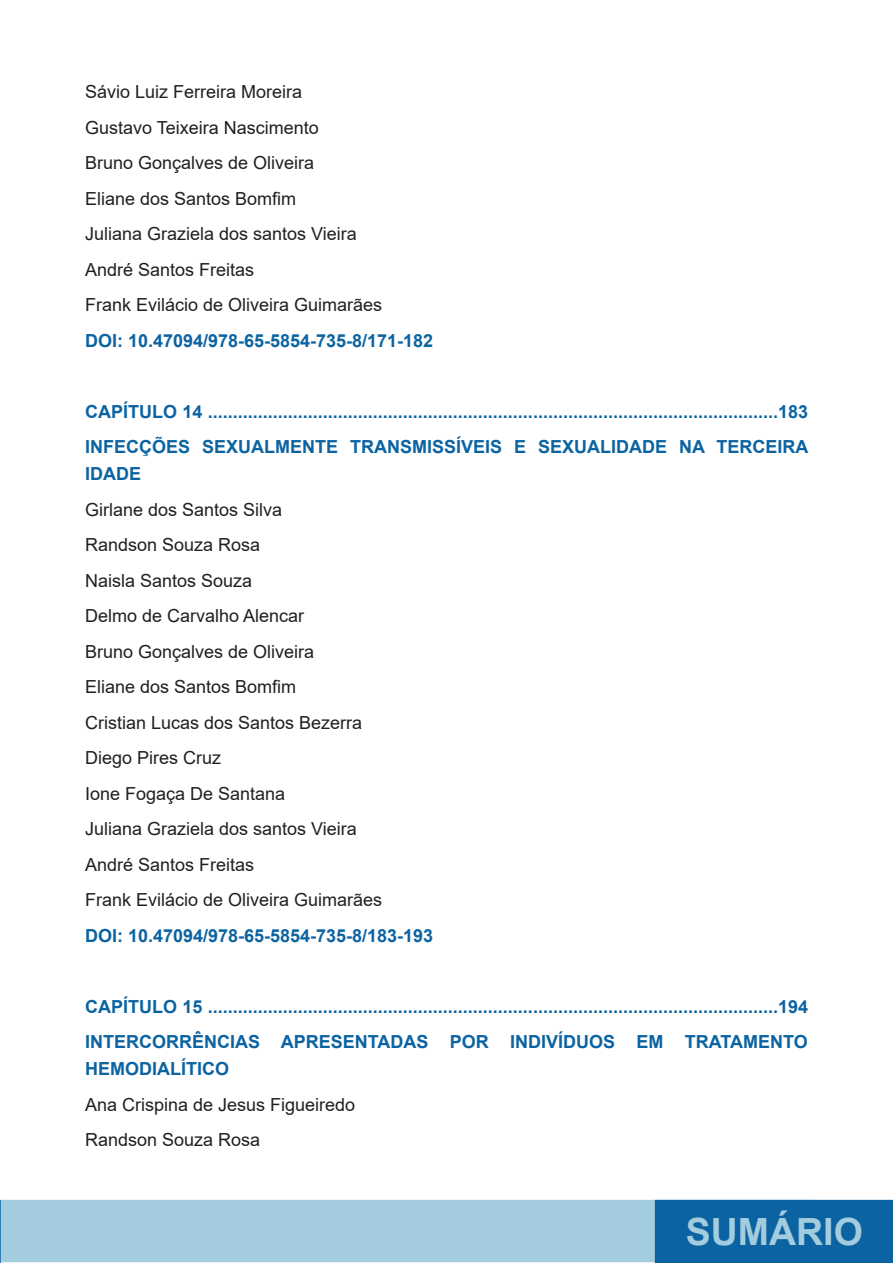
<style>
.page{position:relative;width:893px;height:1263px;background:#fff}
.page>*{position:absolute;margin:0;border:0;box-sizing:border-box;transform-origin:0 0}
.t1{font:700 37.5px "Arial";color:#a3ccde}
.t2{font:18px "Arial";color:#231f20}
.t3{font:700 18px/27px "Arial";color:#0b63a2}
</style>
<div class="page">
<div style="left:0;top:1200px;width:811px;height:62px;background:#a3ccde"></div>
<svg style="left:0;top:1200px;width:1px;height:63px"></svg>
<div style="left:656px;top:1200px;width:237px;height:62px;background:#0b63a2"></div>
<div style="left:655px;top:1200px;width:238px;height:63px;border:2px solid #0b63a2"></div>
<p class="t2" style="left:85px;top:79px;width:219px">Sávio Luiz Ferreira Moreira</p>
<p class="t2" style="left:85px;top:115px;width:235px">Gustavo Teixeira Nascimento</p>
<p class="t2" style="left:85px;top:150px;width:231px">Bruno Gonçalves de Oliveira</p>
<p class="t2" style="left:85px;top:186px;width:213px">Eliane dos Santos Bomfim</p>
<p class="t2" style="left:85px;top:221px;width:273px">Juliana Graziela dos santos Vieira</p>
<p class="t2" style="left:85px;top:257px;width:171px">André Santos Freitas</p>
<p class="t2" style="left:85px;top:292px;width:299px">Frank Evilácio de Oliveira Guimarães</p>
<p class="t3" style="left:85px;top:327px;width:350px">DOI: 10.47094/978-65-5854-735-8/171-182</p>
<p class="t3" style="left:85px;top:398px;width:725px">CAPÍTULO 14 ..................................................................................................................183</p>
<p class="t3" style="left:85px;top:434px;width:725px">INFECÇÕES SEXUALMENTE TRANSMISSÍVEIS E SEXUALIDADE NA TERCEIRA<br>IDADE</p>
<p class="t2" style="left:85px;top:497px;width:199px">Girlane dos Santos Silva</p>
<p class="t2" style="left:85px;top:532px;width:177px">Randson Souza Rosa</p>
<p class="t2" style="left:85px;top:568px;width:169px">Naisla Santos Souza</p>
<p class="t2" style="left:85px;top:603px;width:221px">Delmo de Carvalho Alencar</p>
<p class="t2" style="left:85px;top:639px;width:231px">Bruno Gonçalves de Oliveira</p>
<p class="t2" style="left:85px;top:674px;width:213px">Eliane dos Santos Bomfim</p>
<p class="t2" style="left:85px;top:710px;width:279px">Cristian Lucas dos Santos Bezerra</p>
<p class="t2" style="left:85px;top:745px;width:138px">Diego Pires Cruz</p>
<p class="t2" style="left:85px;top:781px;width:202px">Ione Fogaça De Santana</p>
<p class="t2" style="left:85px;top:817px;width:273px">Juliana Graziela dos santos Vieira</p>
<p class="t2" style="left:85px;top:852px;width:171px">André Santos Freitas</p>
<p class="t2" style="left:85px;top:888px;width:299px">Frank Evilácio de Oliveira Guimarães</p>
<p class="t3" style="left:85px;top:922px;width:350px">DOI: 10.47094/978-65-5854-735-8/183-193</p>
<p class="t3" style="left:85px;top:993px;width:725px">CAPÍTULO 15 ..................................................................................................................194</p>
<p class="t3" style="left:85px;top:1029px;width:724px">INTERCORRÊNCIAS APRESENTADAS POR INDIVÍDUOS EM TRATAMENTO<br>HEMODIALÍTICO</p>
<p class="t2" style="left:85px;top:1092px;width:272px">Ana Crispina de Jesus Figueiredo</p>
<p class="t2" style="left:85px;top:1128px;width:177px">Randson Souza Rosa</p>
<h1 class="t1" style="left:686px;top:1205px;width:179px">SUMÁRIO</h1>
</div>
